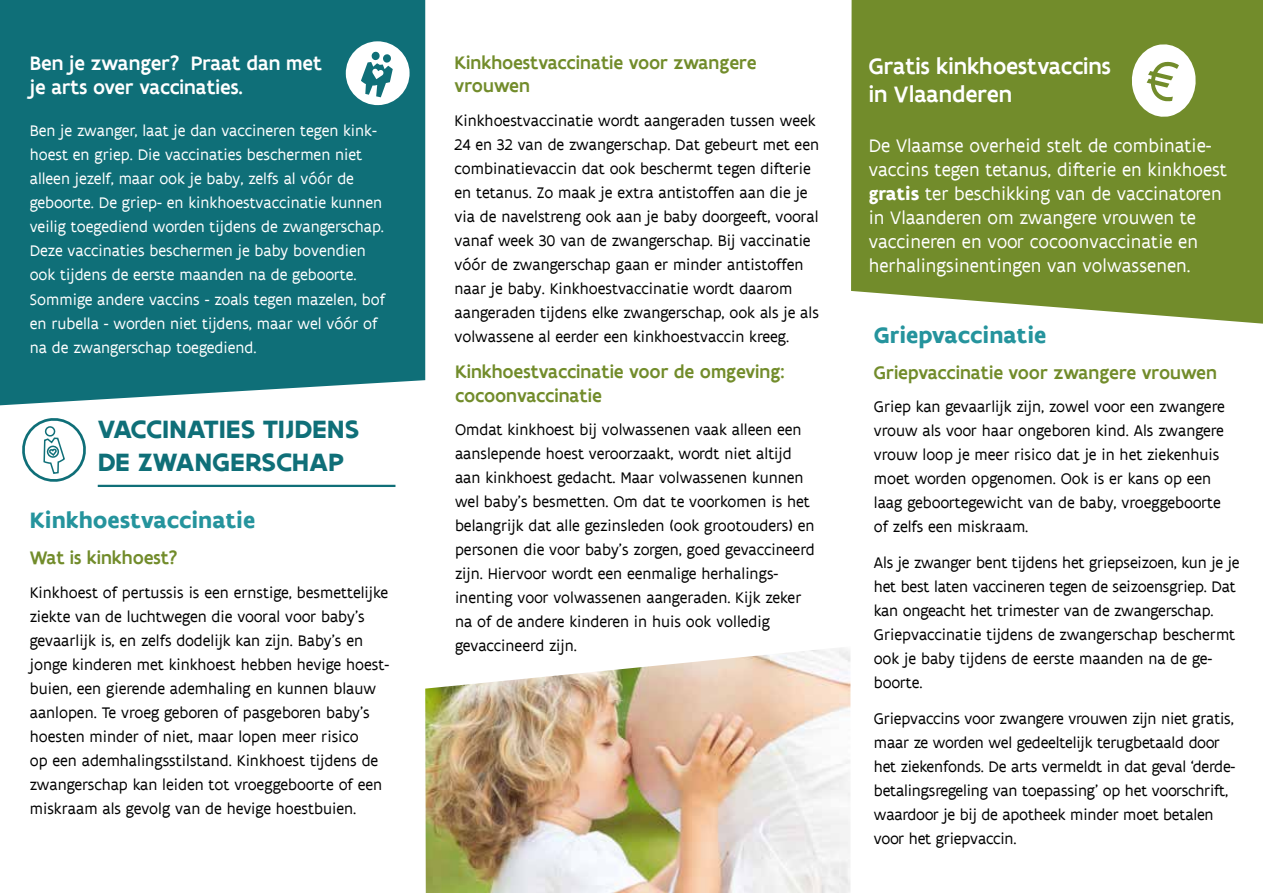
<style>
.page{position:relative;width:1263px;height:893px;background:#fff}
.page>*{position:absolute;margin:0;border:0;box-sizing:border-box;transform-origin:0 0}
.t1{font:700 27px/32.4px "Flanders Art Sans";color:#0f6f78}
.t2{font:700 24px "Flanders Art Sans";color:#25949d}
.t3{font:500 24px/28.8px "Flanders Art Sans";color:#fff}
.t4{font:500 21px/24px "Flanders Art Sans";color:#fff}
.t5{font:19.5px/24px "Flanders Art Sans";color:#fff}
.t6{font:500 19.5px/23.4px "Flanders Art Sans";color:#728c2b}
.t7{font:16.5px/24px "Flanders Art Sans";color:#000}
.t8{font:16.5px/24px "Flanders Art Sans";color:#fff}
.s1{font-weight:700}
</style>
<div class="page">
<div style="left:851px;top:0;width:412px;height:324px;background:#728c2b"></div>
<svg style="left:1129px;top:41px;width:70px;height:79px"></svg>
<img style="left:425px;top:648px;width:425px;height:245px">
<div style="left:0;top:0;width:425px;height:405px;background:#0f6f78"></div>
<hr style="left:98px;top:485px;width:297px;height:2px;background:#0f6f78">
<svg style="left:345px;top:41px;width:65px;height:64px"></svg>
<svg style="left:22px;top:418px;width:64px;height:64px"></svg>
<p class="t4" style="left:30px;top:51px;width:294px">Ben je zwanger? Praat dan met je arts over vaccinaties.</p>
<p class="t8" style="left:30px;top:119px;width:357px">Ben je zwanger, laat je dan vaccineren tegen kink&shy;hoest en griep. Die vaccinaties beschermen niet alleen jezelf, maar ook je baby, zelfs al vóór de geboorte. De griep- en kinkhoestvaccinatie kunnen veilig toegediend worden tijdens de zwangerschap.<br>Deze vaccinaties beschermen je baby bovendien ook tijdens de eerste maanden na de geboorte.<br>Sommige andere vaccins - zoals tegen mazelen, bof en rubella - worden niet tijdens, maar wel vóór of na de zwangerschap toegediend.</p>
<h1 class="t1" style="left:98px;top:414px;width:263px">VACCINATIES TIJDENS<br>DE ZWANGERSCHAP</h1>
<h2 class="t2" style="left:30px;top:505px;width:227px">Kinkhoestvaccinatie</h2>
<p class="t6" style="left:30px;top:546px;width:149px">Wat is kinkhoest?</p>
<p class="t7" style="left:30px;top:581px;width:361px">Kinkhoest of pertussis is een ernstige, besmettelijke ziekte van de luchtwegen die vooral voor baby’s gevaarlijk is, en zelfs dodelijk kan zijn. Baby’s en jonge kinderen met kinkhoest hebben hevige hoest&shy;buien, een gierende ademhaling en kunnen blauw aanlopen. Te vroeg geboren of pasgeboren baby’s hoesten minder of niet, maar lopen meer risico<br>op een ademhalingsstilstand. Kinkhoest tijdens de zwangerschap kan leiden tot vroeggeboorte of een miskraam als gevolg van de hevige hoestbuien.</p>
<p class="t6" style="left:455px;top:51px;width:303px">Kinkhoestvaccinatie voor zwangere vrouwen</p>
<p class="t7" style="left:455px;top:109px;width:366px">Kinkhoestvaccinatie wordt aangeraden tussen week 24 en 32 van de zwangerschap. Dat gebeurt met een combinatievaccin dat ook beschermt tegen difterie en tetanus. Zo maak je extra antistoffen aan die je via de navelstreng ook aan je baby doorgeeft, vooral vanaf week 30 van de zwangerschap. Bij vaccinatie vóór de zwangerschap gaan er minder antistoffen naar je baby. Kinkhoestvaccinatie wordt daarom aangeraden tijdens elke zwangerschap, ook als je als volwassene al eerder een kinkhoestvaccin kreeg.</p>
<p class="t6" style="left:455px;top:360px;width:331px">Kinkhoestvaccinatie voor de omgeving: cocoonvaccinatie</p>
<p class="t7" style="left:455px;top:418px;width:361px">Omdat kinkhoest bij volwassenen vaak alleen een aanslepende hoest veroorzaakt, wordt niet altijd aan kinkhoest gedacht. Maar volwassenen kunnen wel baby’s besmetten. Om dat te voorkomen is het belangrijk dat alle gezinsleden (ook grootouders) en personen die voor baby’s zorgen, goed gevaccineerd zijn. Hiervoor wordt een eenmalige herhalings&shy;inenting voor volwassenen aangeraden. Kijk zeker na of de andere kinderen in huis ook volledig gevaccineerd zijn.</p>
<h2 class="t3" style="left:869px;top:52px;width:244px">Gratis kinkhoestvaccins in Vlaanderen</h2>
<p class="t5" style="left:869px;top:134px;width:360px">De Vlaamse overheid stelt de combinatie&shy;vaccins tegen tetanus, difterie en kinkhoest <span class="s1">gratis</span> ter beschikking van de vaccinatoren in Vlaanderen om zwangere vrouwen te vaccineren en voor cocoonvaccinatie en herhalingsinentingen van volwassenen.</p>
<h2 class="t2" style="left:874px;top:320px;width:174px">Griepvaccinatie</h2>
<p class="t6" style="left:874px;top:361px;width:345px">Griepvaccinatie voor zwangere vrouwen</p>
<p class="t7" style="left:874px;top:395px;width:352px">Griep kan gevaarlijk zijn, zowel voor een zwangere vrouw als voor haar ongeboren kind. Als zwangere vrouw loop je meer risico dat je in het ziekenhuis moet worden opgenomen. Ook is er kans op een laag geboortegewicht van de baby, vroeggeboorte of zelfs een miskraam.</p>
<p class="t7" style="left:874px;top:551px;width:367px">Als je zwanger bent tijdens het griepseizoen, kun je je het best laten vaccineren tegen de seizoensgriep. Dat kan ongeacht het trimester van de zwangerschap.<br>Griepvaccinatie tijdens de zwangerschap beschermt ook je baby tijdens de eerste maanden na de ge&shy;boorte.</p>
<p class="t7" style="left:874px;top:707px;width:363px">Griepvaccins voor zwangere vrouwen zijn niet gratis, maar ze worden wel gedeeltelijk terugbetaald door het ziekenfonds. De arts vermeldt in dat geval ‘derde&shy;betalingsregeling van toepassing’ op het voorschrift, waardoor je bij de apotheek minder moet betalen voor het griepvaccin.</p>
</div>
